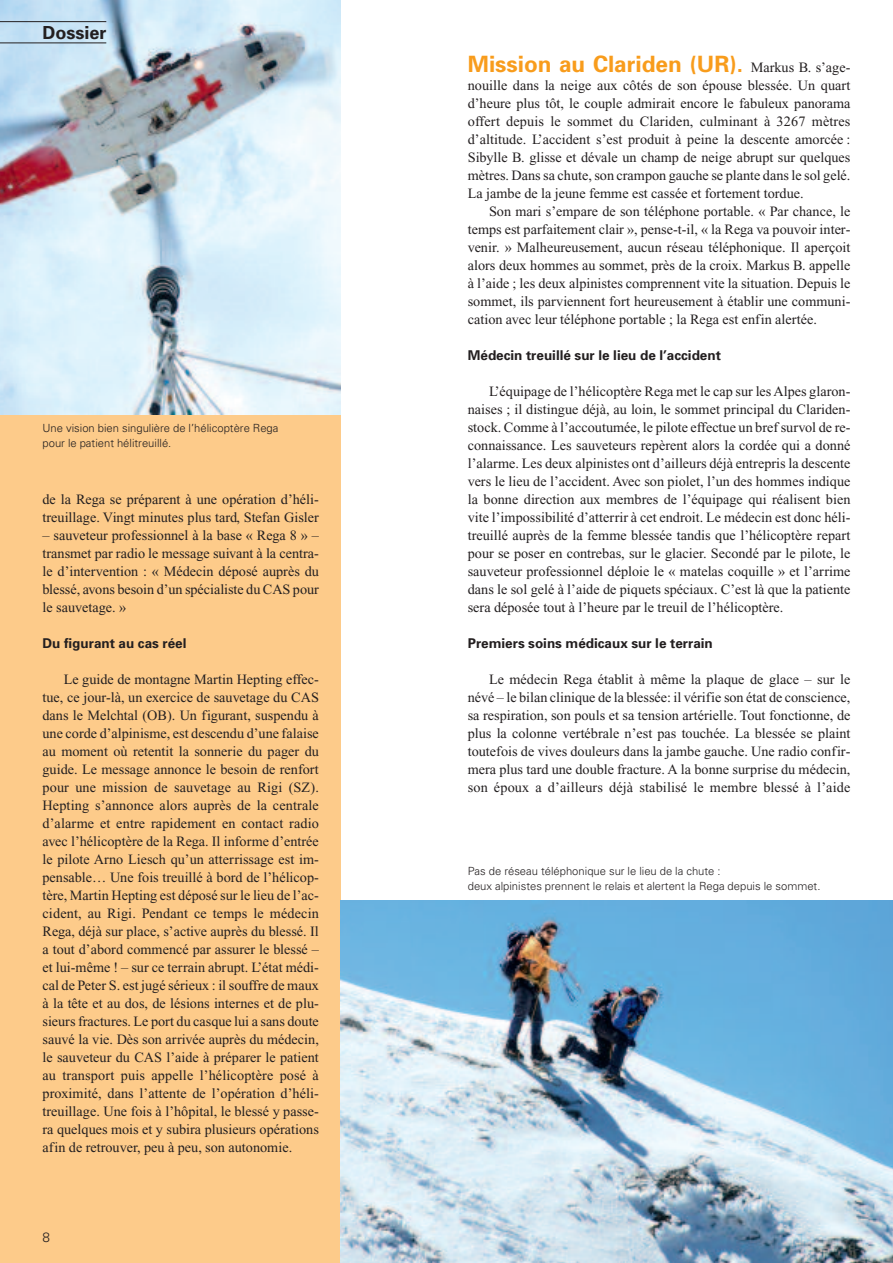
<style>
.page{position:relative;width:893px;height:1263px;background:#fff}
.page>*{position:absolute;margin:0;border:0;box-sizing:border-box;transform-origin:0 0}
.t1{font:700 22.5px "Univers";color:#f89c1c}
.t2{font:700 18px "Univers";color:#231f20}
.t3{font:14.25px/18px "Times New Roman";color:#231f20;text-align:justify}
.t4{font:700 13.5px "Univers";color:#231f20}
.t5{font:300 13.5px "Univers";color:#231f20}
.t6{font:300 11.25px/15px "Univers";color:#231f20}
.s1{font-family:"Times New Roman";font-weight:400;font-size:14.25px;color:#231f20}
</style>
<div class="page">
<div style="left:0;top:0;width:340px;height:1263px;background:#fdcb8a"></div>
<img style="left:0;top:0;width:340px;height:414px">
<img style="left:340px;top:900px;width:553px;height:363px">
<hr style="left:0;top:21px;width:106px;height:1px;background:#231f20">
<hr style="left:0;top:43px;width:106px;height:1px;background:#231f20">
<p class="t2" style="left:43px;top:26px;width:66px">Dossier</p>
<p class="t6" style="left:43px;top:421px;width:237px">Une vision bien singulière de l’hélicoptère Rega pour le patient hélitreuillé.</p>
<p class="t3" style="left:43px;top:492px;width:278px">de la Rega se préparent à une opération d’héli&shy;treuillage. Vingt minutes plus tard, Stefan Gisler</p>
<p class="t3" style="left:43px;top:528px;width:278px">– sauveteur professionnel à la base « Rega 8 » – transmet par radio le message suivant à la centra&shy;le d’intervention : « Médecin déposé auprès du blessé, avons besoin d’un spécialiste du CAS pour le sauvetage. »</p>
<p class="t4" style="left:43px;top:638px;width:146px">Du figurant au cas réel</p>
<p class="t3" style="left:43px;top:672px;width:278px;text-indent:21px">Le guide de montagne Martin Hepting effec&shy;tue, ce jour-là, un exercice de sauvetage du CAS dans le Melchtal (OB). Un figurant, suspendu à une corde d’alpinisme, est descendu d’une falaise au moment où retentit la sonnerie du pager du guide. Le message annonce le besoin de renfort pour une mission de sauvetage au Rigi (SZ).<br>Hepting s’annonce alors auprès de la centrale d’alarme et entre rapidement en contact radio avec l’hélicoptère de la Rega. Il informe d’entrée le pilote Arno Liesch qu’un atterrissage est im&shy;pensable… Une fois treuillé à bord de l’hélicop&shy;tère, Martin Hepting est déposé sur le lieu de l’ac&shy;cident, au Rigi. Pendant ce temps le médecin Rega, déjà sur place, s’active auprès du blessé. Il a tout d’abord commencé par assurer le blessé – et lui-même ! – sur ce terrain abrupt. L’état médi&shy;cal de Peter S. est jugé sérieux : il souffre de maux à la tête et au dos, de lésions internes et de plu&shy;sieurs fractures. Le port du casque lui a sans doute sauvé la vie. Dès son arrivée auprès du médecin, le sauveteur du CAS l’aide à préparer le patient au transport puis appelle l’hélicoptère posé à proximité, dans l’attente de l’opération d’héli&shy;treuillage. Une fois à l’hôpital, le blessé y passe&shy;ra quelques mois et y subira plusieurs opérations afin de retrouver, peu à peu, son autonomie.</p>
<p class="t5" style="left:43px;top:1232px;width:9px">8</p>
<h1 class="t1" style="left:468px;top:56px;width:384px">Mission au Clariden (UR). <span class="s1">Markus B. s’age-</span></h1>
<p class="t3" style="left:468px;top:78px;width:384px">nouille dans la neige aux côtés de son épouse blessée. Un quart d’heure plus tôt, le couple admirait encore le fabuleux panorama offert depuis le sommet du Clariden, culminant à 3267 mètres d’altitude. L’accident s’est produit à peine la descente amorcée :<br>Sibylle B. glisse et dévale un champ de neige abrupt sur quelques mètres. Dans sa chute, son crampon gauche se plante dans le sol gelé.<br>La jambe de la jeune femme est cassée et fortement tordue.</p>
<p class="t3" style="left:468px;top:204px;width:384px;text-indent:21px">Son mari s’empare de son téléphone portable. « Par chance, le temps est parfaitement clair », pense-t-il, « la Rega va pouvoir inter&shy;venir. » Malheureusement, aucun réseau téléphonique. Il aperçoit alors deux hommes au sommet, près de la croix. Markus B. appelle à l’aide ; les deux alpinistes comprennent vite la situation. Depuis le sommet, ils parviennent fort heureusement à établir une communi&shy;cation avec leur téléphone portable ; la Rega est enfin alertée.</p>
<p class="t4" style="left:468px;top:350px;width:255px">Médecin treuillé sur le lieu de l’accident</p>
<p class="t3" style="left:468px;top:384px;width:384px;text-indent:21px">L’équipage de l’hélicoptère Rega met le cap sur lesAlpes glaron&shy;naises ; il distingue déjà, au loin, le sommet principal du Clariden&shy;stock. Comme à l’accoutumée, le pilote effectue un bref survol de re&shy;connaissance. Les sauveteurs repèrent alors la cordée qui a donné l’alarme. Les deux alpinistes ont d’ailleurs déjà entrepris la descente vers le lieu de l’accident. Avec son piolet, l’un des hommes indique la bonne direction aux membres de l’équipage qui réalisent bien vite l’impossibilité d’atterrir à cet endroit. Le médecin est donc héli&shy;treuillé auprès de la femme blessée tandis que l’hélicoptère repart pour se poser en contrebas, sur le glacier. Secondé par le pilote, le sauveteur professionnel déploie le « matelas coquille » et l’arrime dans le sol gelé à l’aide de piquets spéciaux. C’est là que la patiente sera déposée tout à l’heure par le treuil de l’hélicoptère.</p>
<p class="t4" style="left:468px;top:638px;width:247px">Premiers soins médicaux sur le terrain</p>
<p class="t3" style="left:468px;top:672px;width:384px;text-indent:21px">Le médecin Rega établit à même la plaque de glace – sur le névé – le bilan clinique de la blessée: il vérifie son état de conscience, sa respiration, son pouls et sa tension artérielle. Tout fonctionne, de plus la colonne vertébrale n’est pas touchée. La blessée se plaint toutefois de vives douleurs dans la jambe gauche. Une radio confir&shy;mera plus tard une double fracture. A la bonne surprise du médecin, son époux a d’ailleurs déjà stabilisé le membre blessé à l’aide</p>
<p class="t6" style="left:468px;top:864px;width:354px">Pas de réseau téléphonique sur le lieu de la chute :<br>deux alpinistes prennent le relais et alertent la Rega depuis le sommet.</p>
</div>
